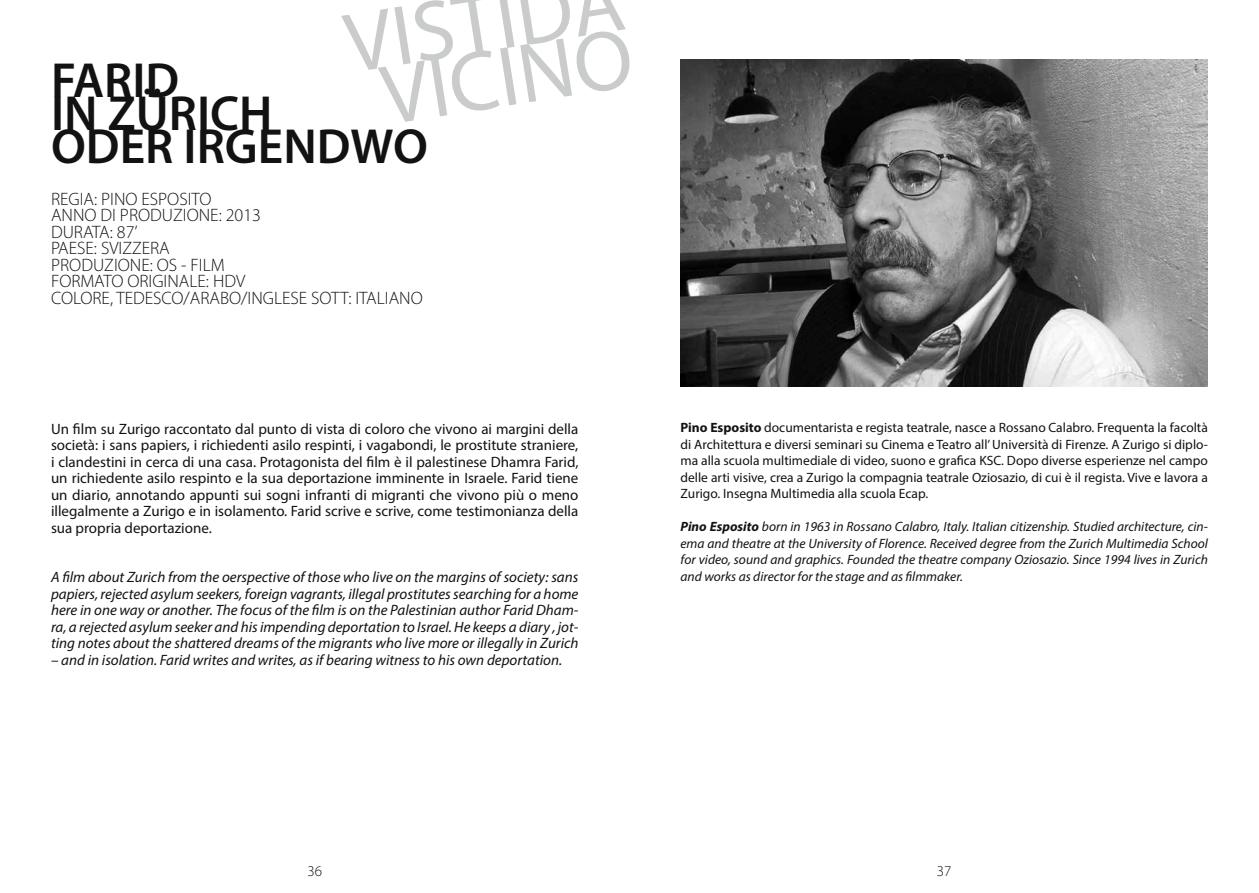
<style>
.page{position:relative;width:1259px;height:893px;background:#fff}
.page>*{position:absolute;margin:0;border:0;box-sizing:border-box;transform-origin:0 0}
.t1{font:85.5px "Myriad Pro";color:#c9cccb}
.t2{font:600 49.5px "Myriad Pro";color:#121212}
.t3{font:300 18px/16.5px "Myriad Pro";color:#121212}
.t4{font:15px/16.5px "Myriad Pro";color:#121212;text-align:justify}
.t5{font:italic 15px/16.5px "Myriad Pro";color:#121212;text-align:justify}
.t6{font:300 15px "Myriad Pro";color:#121212}
.t7{font:13.5px/16.5px "Myriad Pro";color:#121212;text-align:justify}
.t8{font:italic 13.5px/16.5px "Myriad Pro";color:#121212;text-align:justify}
.s1{font-weight:700}
</style>
<div class="page">
<img style="left:680px;top:60px;width:528px;height:327px">
<h1 class="t1" style="left:337px;top:-8px;width:283px;rotate:-9deg">VISTIDA</h1>
<h1 class="t1" style="left:374px;top:44px;width:255px;rotate:-9deg">VICINO</h1>
<h2 class="t2" style="left:51px;top:49px;width:130px">FARID</h2>
<h2 class="t2" style="left:51px;top:82px;width:223px">IN ZÜRICH</h2>
<h2 class="t2" style="left:51px;top:115px;width:378px">ODER IRGENDWO</h2>
<p class="t3" style="left:51px;top:190px;width:373px">REGIA: PINO ESPOSITO<br>ANNO DI PRODUZIONE: 2013<br>DURATA: 87’<br>PAESE: SVIZZERA<br>PRODUZIONE: OS - FILM<br>FORMATO ORIGINALE: HDV<br>COLORE, TEDESCO/ARABO/INGLESE SOTT: ITALIANO</p>
<p class="t4" style="left:51px;top:420px;width:529px">Un film su Zurigo raccontato dal punto di vista di coloro che vivono ai margini della società: i sans papiers, i richiedenti asilo respinti, i vagabondi, le prostitute straniere, i clandestini in cerca di una casa. Protagonista del film è il palestinese Dhamra Farid, un richiedente asilo respinto e la sua deportazione imminente in Israele. Farid tiene un diario, annotando appunti sui sogni infranti di migranti che vivono più o meno illegalmente a Zurigo e in isolamento. Farid scrive e scrive, come testimonianza della sua propria deportazione.</p>
<p class="t5" style="left:51px;top:568px;width:529px">A film about Zurich from the oerspective of those who live on the margins of society: sans papiers, rejected asylum seekers, foreign vagrants, illegal prostitutes searching for a home here in one way or another. The focus of the film is on the Palestinian author Farid Dham&shy;ra, a rejected asylum seeker and his impending deportation to Israel. He keeps a diary , jot&shy;ting notes about the shattered dreams of the migrants who live more or illegally in Zurich</p>
<p class="t5" style="left:51px;top:651px;width:513px">– and in isolation. Farid writes and writes, as if bearing witness to his own deportation.</p>
<p class="t7" style="left:680px;top:419px;width:529px"><span class="s1">Pino Esposito</span> documentarista e regista teatrale, nasce a Rossano Calabro. Frequenta la facoltà di Architettura e diversi seminari su Cinema e Teatro all’ Università di Firenze. A Zurigo si diplo&shy;ma alla scuola multimediale di video, suono e grafica KSC. Dopo diverse esperienze nel campo delle arti visive, crea a Zurigo la compagnia teatrale Oziosazio, di cui è il regista. Vive e lavora a Zurigo. Insegna Multimedia alla scuola Ecap.</p>
<p class="t8" style="left:680px;top:518px;width:529px"><span class="s1">Pino Esposito</span> born in 1963 in Rossano Calabro, Italy. Italian citizenship. Studied architecture, cin&shy;ema and theatre at the University of Florence. Received degree from the Zurich Multimedia School for video, sound and graphics. Founded the theatre company Oziosazio. Since 1994 lives in Zurich and works as director for the stage and as filmmaker.</p>
<p class="t6" style="left:307px;top:862px;width:16px">36</p>
<p class="t6" style="left:937px;top:862px;width:16px">37</p>
</div>
